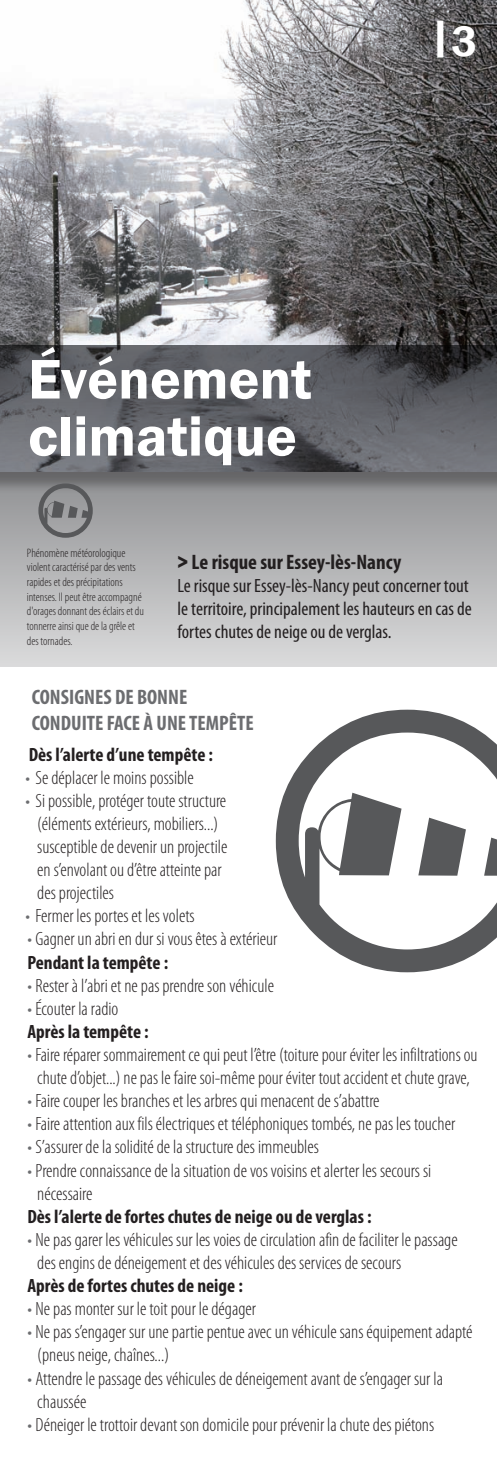
<style>
.page{position:relative;width:497px;height:1474px;background:#fff}
.page>*{position:absolute;margin:0;border:0;box-sizing:border-box;transform-origin:0 0}
.t1{font:262.5px "Aleagram";color:#57585a}
.t2{font:600 57.75px/57.1px "Franklin Gothic";color:#fff}
.t3{font:54.25px "Aleagram";color:#57585a}
.t4{font:600 43.75px "Franklin Gothic";color:#fff}
.t5{font:700 condensed 21px "Myriad Pro";color:#6c6d70}
.t6{font:700 condensed 21px "Myriad Pro";color:#231f20}
.liste_a_puces_gris{font:300 condensed 19.25px/23.1px "Myriad Pro";color:#231f20}
.t7{font:700 condensed 19.25px "Myriad Pro";color:#231f20}
.t8{font:condensed 19.25px/23.1px "Myriad Pro";color:#231f20}
.t9{font:300 condensed 12.25px/14.7px "Myriad Pro";color:#231f20}
.s1{font-family:"Franklin Gothic";font-weight:600}
.s2{color:#6c6d70}
</style>
<div class="page">
<svg style="left:0;top:496px;width:496px;height:170px"></svg>
<div style="left:0;top:0;width:496px;height:496px;background:#231f20;opacity:.33"></div>
<img style="left:0;top:0;width:496px;height:471px">
<p class="t2" style="left:28px;top:351px;width:284px">Événement climatique</p>
<p class="t3" style="left:38px;top:483px;width:56px">r</p>
<p class="t4" style="left:429px;top:12px;width:49px">|3</p>
<p class="t9" style="left:27px;top:545px;width:110px">Phénomène météorologique violent caractérisé par des vents rapides et des précipitations</p>
<p class="t9" style="left:27px;top:589px;width:118px">intenses. Il peut être accompagné d'orages donnant des éclairs et du tonnerre ainsi que de la grêle et des tornades.</p>
<p class="t6" style="left:177px;top:548px;width:225px"><span class="s1">&gt;</span> Le risque sur Essey-lès-Nancy</p>
<p class="t8" style="left:177px;top:573px;width:295px">Le risque sur Essey-lès-Nancy peut concerner tout le territoire, principalement les hauteurs en cas de fortes chutes de neige ou de verglas.</p>
<p class="t5" style="left:32px;top:684px;width:157px">CONSIGNES DE BONNE</p>
<p class="t5" style="left:32px;top:709px;width:223px">CONDUITE FACE À UNE TEMPÊTE</p>
<p class="t1" style="left:275px;top:706px;width:264px">r</p>
<p class="t7" style="left:29px;top:742px;width:185px">Dès l’alerte d’une tempête :</p>
<p class="liste_a_puces_gris" style="left:26px;top:766px;width:169px"><span class="s2">•</span> Se déplacer le moins possible</p>
<p class="liste_a_puces_gris" style="left:37px;top:789px;width:191px;text-indent:-12px"><span class="s2">•</span> Si possible, protéger toute structure (éléments extérieurs, mobiliers...) susceptible de devenir un projectile en s’envolant ou d’être atteinte par des projectiles</p>
<p class="liste_a_puces_gris" style="left:26px;top:904px;width:170px"><span class="s2">•</span> Fermer les portes et les volets</p>
<p class="liste_a_puces_gris" style="left:27px;top:928px;width:251px"><span class="s2">•</span> Gagner un abri en dur si vous êtes à extérieur</p>
<p class="t7" style="left:27px;top:950px;width:142px">Pendant la tempête :</p>
<p class="liste_a_puces_gris" style="left:27px;top:974px;width:248px"><span class="s2">•</span> Rester à l’abri et ne pas prendre son véhicule</p>
<p class="liste_a_puces_gris" style="left:27px;top:997px;width:92px"><span class="s2">•</span> Écouter la radio</p>
<p class="t7" style="left:27px;top:1019px;width:123px">Après la tempête :</p>
<p class="liste_a_puces_gris" style="left:27px;top:1043px;width:451px;text-align:center"><span class="s2">•</span> Faire réparer sommairement ce qui peut l’être (toiture pour éviter les infiltrations ou chute d’objet...) ne pas le faire soi-même pour éviter tout accident et chute grave,</p>
<p class="liste_a_puces_gris" style="left:27px;top:1089px;width:353px"><span class="s2">•</span> Faire couper les branches et les arbres qui menacent de s’abattre</p>
<p class="liste_a_puces_gris" style="left:27px;top:1112px;width:429px"><span class="s2">•</span> Faire attention aux fils électriques et téléphoniques tombés, ne pas les toucher</p>
<p class="liste_a_puces_gris" style="left:27px;top:1135px;width:293px"><span class="s2">•</span> S’assurer de la solidité de la structure des immeubles</p>
<p class="liste_a_puces_gris" style="left:37px;top:1159px;width:395px;text-indent:-10px"><span class="s2">•</span> Prendre connaissance de la situation de vos voisins et alerter les secours si nécessaire</p>
<p class="t7" style="left:27px;top:1204px;width:345px">Dès l’alerte de fortes chutes de neige ou de verglas :</p>
<p class="liste_a_puces_gris" style="left:37px;top:1228px;width:421px;text-indent:-10px"><span class="s2">•</span> Ne pas garer les véhicules sur les voies de circulation afin de faciliter le passage des engins de déneigement et des véhicules des services de secours</p>
<p class="t7" style="left:27px;top:1273px;width:217px">Après de fortes chutes de neige :</p>
<p class="liste_a_puces_gris" style="left:27px;top:1297px;width:230px"><span class="s2">•</span> Ne pas monter sur le toit pour le dégager</p>
<p class="liste_a_puces_gris" style="left:37px;top:1320px;width:436px;text-indent:-10px"><span class="s2">•</span> Ne pas s’engager sur une partie pentue avec un véhicule sans équipement adapté (pneus neige, chaînes...)</p>
<p class="liste_a_puces_gris" style="left:37px;top:1366px;width:407px;text-indent:-10px"><span class="s2">•</span> Attendre le passage des véhicules de déneigement avant de s’engager sur la chaussée</p>
<p class="liste_a_puces_gris" style="left:27px;top:1413px;width:408px"><span class="s2">•</span> Déneiger le trottoir devant son domicile pour prévenir la chute des piétons</p>
</div>
